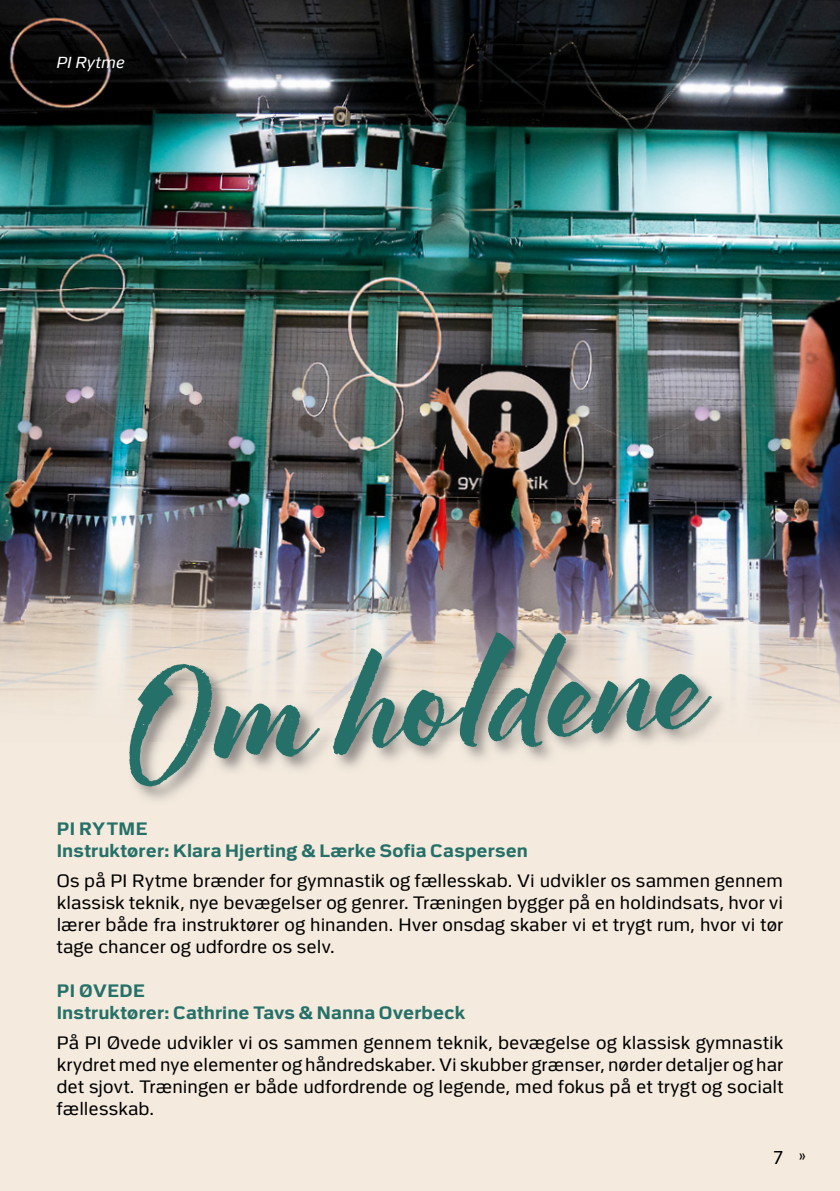
<style>
.page{position:relative;width:840px;height:1191px;background:#fff}
.page>*{position:absolute;margin:0;border:0;box-sizing:border-box;transform-origin:0 0}
.t1{font:114px "Hello Bloomie Script";color:#257068}
.t2{font:20px "Myriad Pro";color:#000}
.t3{font:18px/22px "Politi";letter-spacing:.01em;color:#000;text-align:justify}
.t4{font:700 18px/22px "Politi";letter-spacing:.005em;color:#257068}
.t5{font:italic 16px "Politi";letter-spacing:.015em;color:#fff}
</style>
<div class="page">
<div style="left:0;top:291px;width:839px;height:900px;background:#f4eade"></div>
<img style="left:0;top:0;width:417px;height:611px">
<img style="left:417px;top:0;width:422px;height:611px">
<img style="left:0;top:608px;width:136px;height:90px">
<img style="left:135px;top:611px;width:704px;height:77px">
<img style="left:127px;top:630px;width:601px;height:170px">
<p class="t5" style="left:56px;top:54px;width:70px">PI Rytme</p>
<h1 class="t1" style="left:123px;top:658px;width:574px;rotate:-4deg">O m holdene</h1>
<p class="t4" style="left:57px;top:817px;width:472px">PI RYTME<br>Instruktører: Klara Hjerting &amp; Lærke Sofia Caspersen</p>
<p class="t3" style="left:57px;top:869px;width:727px">Os på PI Rytme brænder for gymnastik og fællesskab. Vi udvikler os sammen gennem klassisk teknik, nye bevægelser og genrer. Træningen bygger på en holdindsats, hvor vi lærer både fra instruktører og hinanden. Hver onsdag skaber vi et trygt rum, hvor vi tør tage chancer og udfordre os selv.</p>
<p class="t4" style="left:57px;top:979px;width:410px">PI ØVEDE<br>Instruktører: Cathrine Tavs &amp; Nanna Overbeck</p>
<p class="t3" style="left:57px;top:1031px;width:727px">På PI Øvede udvikler vi os sammen gennem teknik, bevægelse og klassisk gymnastik krydret med nye elementer og håndredskaber. Vi skubber grænser, nørder detaljer og har det sjovt. Træningen er både udfordrende og legende, med fokus på et trygt og socialt fællesskab.</p>
<p class="t2" style="left:772px;top:1144px;width:34px">7 <sup>»</sup></p>
</div>
